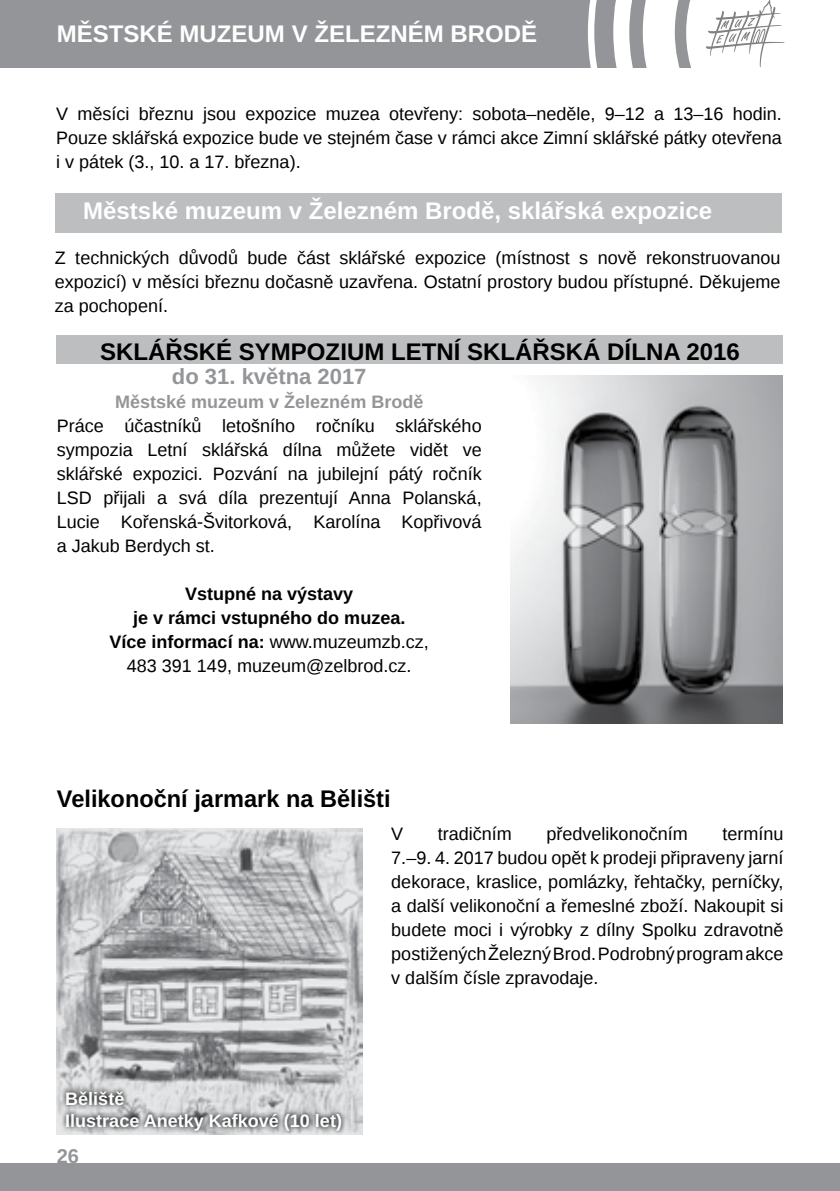
<style>
.page{position:relative;width:840px;height:1191px;background:#fff}
.page>*{position:absolute;margin:0;border:0;box-sizing:border-box;transform-origin:0 0}
.t1{font:700 24px "Liberation Sans";color:#fff}
.t2{font:700 24px "Liberation Sans";color:#000}
.t3{font:700 22px "Liberation Sans";color:#939598}
.t4{font:700 20px "Liberation Sans";color:#939598}
.t5{font:18px/24px "Liberation Sans";color:#000;text-align:justify}
.t6{font:700 18px/24px "Liberation Sans";color:#000;text-align:center}
.t7{font:700 18px/22px "Liberation Sans";color:#fff}
.t8{font:700 18px "Liberation Sans";color:#939598}
.s1{font-weight:400}
</style>
<div class="page">
<div style="left:0;top:1163px;width:839px;height:28px;background:#939598"></div>
<div style="left:55px;top:193px;width:725px;height:39px;background:#bcbec0"></div>
<div style="left:57px;top:335px;width:725px;height:29px;background:#bcbec0"></div>
<div style="left:0;top:0;width:700px;height:67px;background:#939598"></div>
<svg style="left:584px;top:0;width:201px;height:68px"></svg>
<img style="left:57px;top:828px;width:306px;height:306px">
<svg style="left:62px;top:1086px;width:284px;height:48px;background:#b0b1b3"></svg>
<img style="left:510px;top:376px;width:272px;height:347px">
<h1 class="t1" style="left:57px;top:17px;width:446px">Městské muzeum v Železném Brodě</h1>
<p class="t5" style="left:56px;top:103px;width:726px">V měsíci březnu jsou expozice muzea otevřeny: sobota–neděle, 9–12 a 13–16 hodin.<br>Pouze sklářská expozice bude ve stejném čase v rámci akce Zimní sklářské pátky otevřena i v pátek (3., 10. a 17. března).</p>
<h1 class="t1" style="left:55px;top:195px;width:658px">Městské muzeum v Železném Brodě, sklářská expozice</h1>
<p class="t5" style="left:55px;top:247px;width:726px">Z technických důvodů bude část sklářské expozice (místnost s nově rekonstruovanou expozicí) v měsíci březnu dočasně uzavřena. Ostatní prostory budou přístupné. Děkujeme za pochopení.</p>
<h1 class="t2" style="left:100px;top:335px;width:157px">SKLÁŘSKÉ SYM</h1>
<h1 class="t2" style="left:291px;top:335px;width:348px">POZI UM LETNÍ SKLÁŘSKÁ DÍLNA</h1>
<h1 class="t2" style="left:686px;top:335px;width:55px">2016</h1>
<p class="t3" style="left:172px;top:361px;width:196px">do 31. května 2017</p>
<p class="t8" style="left:115px;top:389px;width:310px">Městské muzeum v Železném Brodě</p>
<p class="t5" style="left:57px;top:415px;width:426px">Práce účastníků letošního ročníku sklářského sympozia Letní sklářská dílna můžete vidět ve sklářské expozici. Pozvání na jubilejní pátý ročník LSD</p>
<p class="t5" style="left:57px;top:487px;width:426px;text-indent:47px">přijali a svá díla prezentují Anna Polanská, Lucie Kořenská-Švitorková, Karolína Kopřivová a Jakub Berdych st.</p>
<p class="t6" style="left:109px;top:581px;width:321px">Vstupné na výstavy<br>je v rámci vstupného do muzea.<br>Více informací na: <span class="s1">www.muzeumzb.cz,<br>483 391 149, muzeum@zelbrod.cz.</span></p>
<h1 class="t2" style="left:57px;top:782px;width:335px">Velikonoční jarmark na Bělišti</h1>
<p class="t7" style="left:65px;top:1087px;width:278px">Běliště<br>Ilustrace Anetky Kafkové (10 let)</p>
<p class="t4" style="left:57px;top:1142px;width:24px">26</p>
<p class="t5" style="left:391px;top:823px;width:393px;text-indent:331px">termínu 7.–9. 4. 2017 budou opět k prodeji připraveny jarní dekorace, kraslice, pomlázky, řehtačky, perníčky, a další velikonoční a řemeslné zboží. Nakoupit si budete moci i výrobky z dílny Spolku zdravotně postižených Železný Brod. Podrobný program akce v dalším čísle zpravodaje.</p>
<p class="t5" style="left:391px;top:823px;width:14px">V</p>
<p class="t5" style="left:437px;top:823px;width:76px">tradičním</p>
<p class="t5" style="left:546px;top:823px;width:143px">předvelikonočním</p>
</div>
